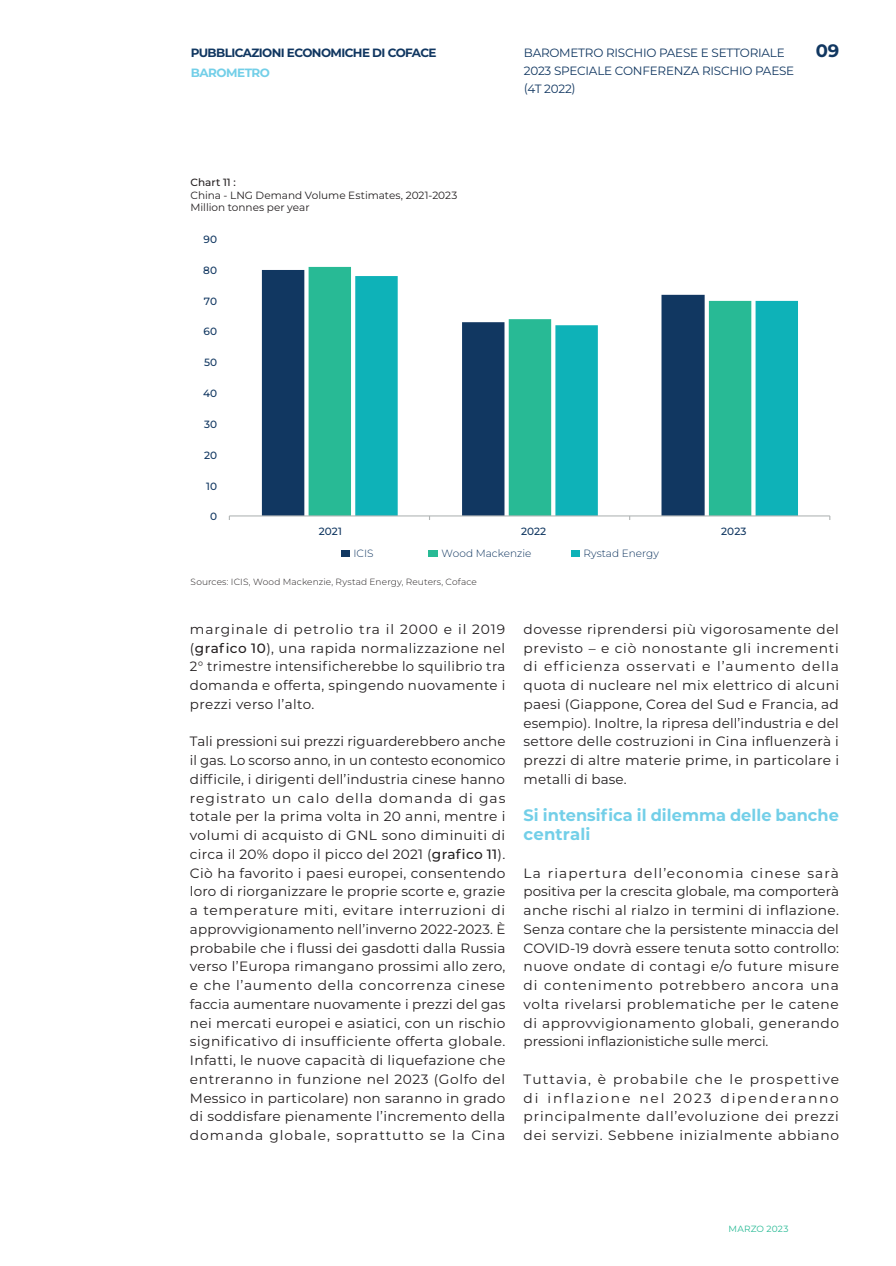
<style>
.page{position:relative;width:896px;height:1266px;background:#fff}
.page>*{position:absolute;margin:0;border:0;box-sizing:border-box;transform-origin:0 0}
.t1{font:700 18px "Montserrat";color:#113761}
.Sous_titre{font:700 16.5px/18.8px "Montserrat";color:#73cfe8}
.TEXTE_COURANT{font:13.5px/18.8px "Montserrat";letter-spacing:.03em;color:#231f20;text-align:justify}
.t2{font:12px/18px "Montserrat";letter-spacing:-.02em;color:#113761}
.t3{font:700 12px "Montserrat";letter-spacing:-.05em;color:#113761}
.t4{font:700 12px "Montserrat";letter-spacing:-.04em;color:#73cfe8}
.TEXTES_GRAPHES{font:10.5px "Montserrat";color:#231f20}
.t5{font:500 10.5px "Montserrat";color:#113761}
.t6{font:300 10.5px "Montserrat";color:#113761}
.TITRE_GRAPHE{font:500 10.5px "Montserrat";color:#231f20}
.SOURCE{font:300 9px "Montserrat";letter-spacing:.015em;color:#231f20}
.t7{font:9px "Montserrat";letter-spacing:.025em;color:#28ba95}
.s1{font-weight:500}
</style>
<div class="page">
<svg style="left:262px;top:270px;width:47px;height:245px;background:#264a6f"></svg>
<div style="left:309px;top:267px;width:42px;height:248px;background:#28ba95"></div>
<svg style="left:355px;top:276px;width:443px;height:239px"></svg>
<hr style="left:229px;top:515px;width:601px;height:1px;background:#b2b6b6">
<div style="left:341px;top:550px;width:9px;height:6px;background:#113761"></div>
<div style="left:429px;top:550px;width:9px;height:6px;background:#28ba95"></div>
<div style="left:572px;top:550px;width:8px;height:6px;background:#0eb2b8"></div>
<p class="t3" style="left:191px;top:44px;width:247px">PUBBLICAZIONI ECONOMICHE DI COFACE</p>
<p class="t4" style="left:191px;top:65px;width:81px">BAROMETRO</p>
<p class="TITRE_GRAPHE" style="left:191px;top:175px;width:47px">Chart 11 :</p>
<p class="TEXTES_GRAPHES" style="left:191px;top:188px;width:268px">China - LNG Demand Volume Estimates, 2021-2023</p>
<p class="TEXTES_GRAPHES" style="left:191px;top:200px;width:120px">Million tonnes per year</p>
<p class="t5" style="left:204px;top:232px;width:15px">90</p>
<p class="t5" style="left:203px;top:263px;width:15px">80</p>
<p class="t5" style="left:204px;top:294px;width:15px">70</p>
<p class="t5" style="left:204px;top:325px;width:15px">60</p>
<p class="t5" style="left:204px;top:356px;width:15px">50</p>
<p class="t5" style="left:203px;top:387px;width:16px">40</p>
<p class="t5" style="left:204px;top:417px;width:15px">30</p>
<p class="t5" style="left:204px;top:448px;width:15px">20</p>
<p class="t5" style="left:206px;top:479px;width:12px">10</p>
<p class="t5" style="left:210px;top:509px;width:9px">0</p>
<p class="t2" style="left:524px;top:43px;width:262px">BAROMETRO RISCHIO PAESE E SETTORIALE</p>
<h1 class="t1" style="left:816px;top:37px;width:25px">09</h1>
<p class="t2" style="left:524px;top:61px;width:272px">2023 SPECIALE CONFERENZA RISCHIO PAESE (4T 2022)</p>
<p class="t5" style="left:319px;top:524px;width:24px">2021</p>
<p class="t5" style="left:521px;top:524px;width:27px">2022</p>
<p class="t5" style="left:721px;top:524px;width:27px">2023</p>
<p class="t6" style="left:353px;top:546px;width:22px">ICIS</p>
<p class="t6" style="left:441px;top:546px;width:92px">Wood Mackenzie</p>
<p class="t6" style="left:584px;top:546px;width:77px">Rystad Energy</p>
<p class="SOURCE" style="left:191px;top:576px;width:288px">Sources: ICIS, Wood Mackenzie, Rystad Energy, Reuters, Coface</p>
<p class="TEXTE_COURANT" style="left:190px;top:619px;width:317px">marginale di petrolio tra il 2000 e il 2019 (<span class="s1">grafico 10</span>), una rapida normalizzazione nel 2° trimestre intensificherebbe lo squilibrio tra domanda e offerta, spingendo nuovamente i prezzi verso l’alto.</p>
<p class="TEXTE_COURANT" style="left:190px;top:732px;width:317px">Tali pressioni sui prezzi riguarderebbero anche il gas. Lo scorso anno, in un contesto economico difficile, i dirigenti dell’industria cinese hanno registrato un calo della domanda di gas totale per la prima volta in 20 anni, mentre i volumi di acquisto di GNL sono diminuiti di circa il 20% dopo il picco del 2021 (<span class="s1">grafico 11</span>).<br>Ciò ha favorito i paesi europei, consentendo loro di riorganizzare le proprie scorte e, grazie a temperature miti, evitare interruzioni di approvvigionamento nell’inverno 2022-2023. È probabile che i flussi dei gasdotti dalla Russia verso l’Europa rimangano prossimi allo zero, e che l’aumento della concorrenza cinese faccia aumentare nuovamente i prezzi del gas nei mercati europei e asiatici, con un rischio significativo di insufficiente offerta globale.<br>Infatti, le nuove capacità di liquefazione che entreranno in funzione nel 2023 (Golfo del Messico in particolare) non saranno in grado di soddisfare pienamente l’incremento della domanda globale, soprattutto se la Cina</p>
<p class="TEXTE_COURANT" style="left:524px;top:619px;width:317px">dovesse riprendersi più vigorosamente del previsto – e ciò nonostante gli incrementi di efficienza osservati e l’aumento della quota di nucleare nel mix elettrico di alcuni paesi (Giappone, Corea del Sud e Francia, ad esempio). Inoltre, la ripresa dell’industria e del settore delle costruzioni in Cina influenzerà i prezzi di altre materie prime, in particolare i metalli di base.</p>
<p class="Sous_titre" style="left:524px;top:805px;width:317px">Si intensifica il dilemma delle banche centrali</p>
<p class="TEXTE_COURANT" style="left:524px;top:863px;width:317px">La riapertura dell’economia cinese sarà positiva per la crescita globale, ma comporterà anche rischi al rialzo in termini di inflazione.<br>Senza contare che la persistente minaccia del COVID-19 dovrà essere tenuta sotto controllo: nuove ondate di contagi e/o future misure di contenimento potrebbero ancora una volta rivelarsi problematiche per le catene di approvvigionamento globali, generando pressioni inflazionistiche sulle merci.</p>
<p class="TEXTE_COURANT" style="left:524px;top:1069px;width:317px">Tuttavia, è probabile che le prospettive di inflazione nel 2023 dipenderanno principalmente dall’evoluzione dei prezzi dei servizi. Sebbene inizialmente abbiano</p>
<p class="t7" style="left:729px;top:1222px;width:61px">MARZO 2023</p>
</div>
